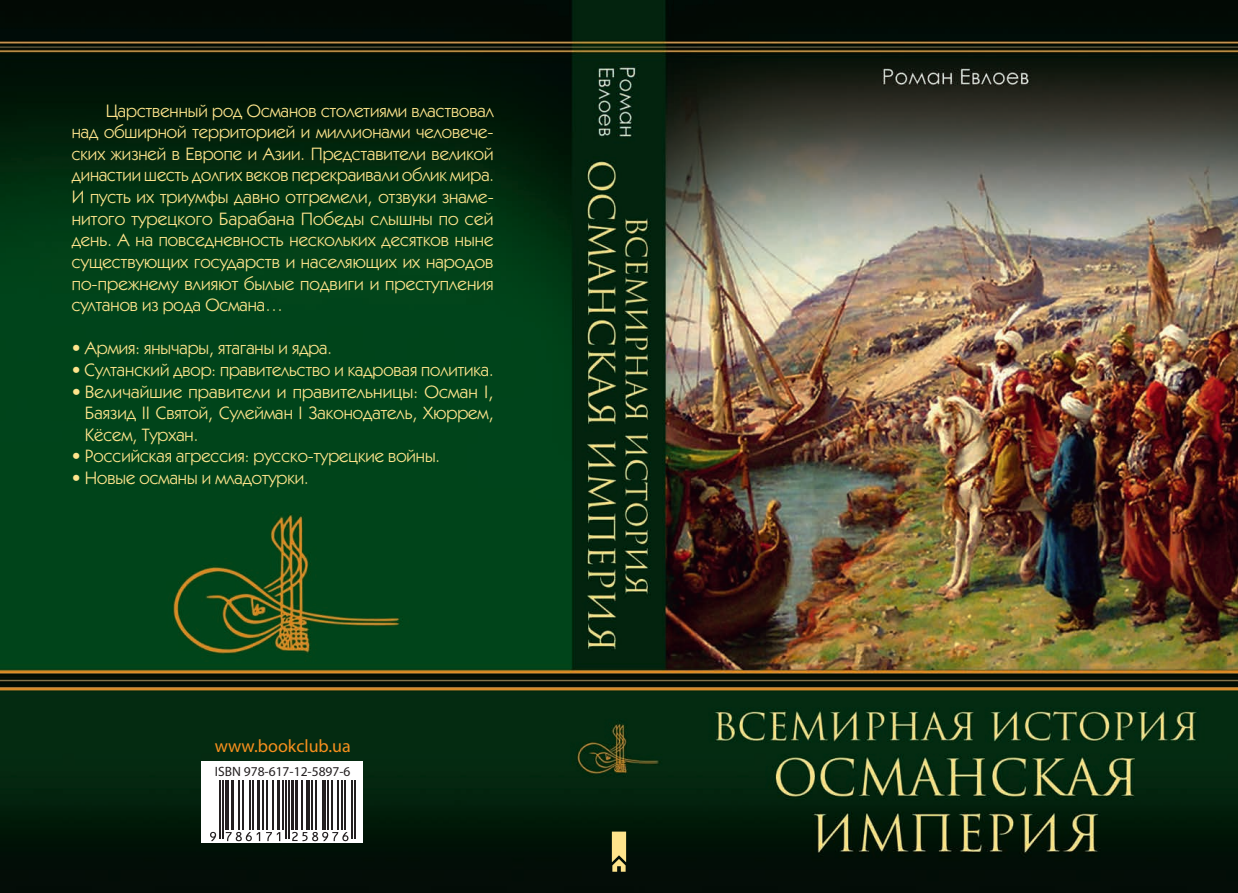
<style>
.page{position:relative;width:1238px;height:893px;background:#fff}
.page>*{position:absolute;margin:0;border:0;box-sizing:border-box;transform-origin:0 0}
.t1{font:18px/21.6px "Kabel C";color:#fee48c;text-align:justify}
.t2{font:18px "Myriad Pro";color:#f68f1e}
.t3{font:13.5px "Myriad Pro";color:#231f20}
</style>
<div class="page">
<img style="left:0;top:0;width:1237px;height:893px">
<svg style="left:612px;top:832px;width:14px;height:40px"></svg>
<div style="left:201px;top:762px;width:162px;height:81px;background:#fff"></div>
<hr style="left:219px;top:780px;width:1px;height:58px;background:#231f20">
<hr style="left:222px;top:780px;width:1px;height:58px;background:#231f20">
<hr style="left:225px;top:780px;width:4px;height:50px;background:#231f20">
<hr style="left:231px;top:780px;width:2px;height:50px;background:#231f20">
<hr style="left:238px;top:780px;width:1px;height:50px;background:#231f20">
<hr style="left:242px;top:780px;width:1px;height:50px;background:#231f20">
<hr style="left:249px;top:780px;width:2px;height:50px;background:#231f20">
<hr style="left:252px;top:780px;width:1px;height:50px;background:#231f20">
<hr style="left:257px;top:780px;width:2px;height:50px;background:#231f20">
<hr style="left:262px;top:780px;width:2px;height:50px;background:#231f20">
<hr style="left:267px;top:780px;width:1px;height:50px;background:#231f20">
<hr style="left:273px;top:780px;width:1px;height:50px;background:#231f20">
<hr style="left:277px;top:780px;width:2px;height:50px;background:#231f20">
<hr style="left:283px;top:780px;width:1px;height:50px;background:#231f20">
<hr style="left:285px;top:780px;width:2px;height:58px;background:#231f20">
<hr style="left:288px;top:780px;width:1px;height:58px;background:#231f20">
<hr style="left:291px;top:780px;width:3px;height:50px;background:#231f20">
<hr style="left:296px;top:780px;width:2px;height:50px;background:#231f20">
<hr style="left:301px;top:780px;width:1px;height:50px;background:#231f20">
<hr style="left:306px;top:780px;width:4px;height:50px;background:#231f20">
<hr style="left:311px;top:780px;width:1px;height:50px;background:#231f20">
<hr style="left:316px;top:780px;width:1px;height:50px;background:#231f20">
<svg style="left:322px;top:780px;width:3px;height:50px"></svg>
<hr style="left:327px;top:780px;width:1px;height:50px;background:#231f20">
<hr style="left:331px;top:780px;width:2px;height:50px;background:#231f20">
<hr style="left:337px;top:780px;width:1px;height:50px;background:#231f20">
<hr style="left:342px;top:780px;width:1px;height:50px;background:#231f20">
<hr style="left:344px;top:780px;width:2px;height:50px;background:#231f20">
<hr style="left:352px;top:780px;width:1px;height:58px;background:#231f20">
<hr style="left:355px;top:780px;width:1px;height:58px;background:#231f20">
<svg style="left:210px;top:832px;width:6px;height:9px"></svg>
<svg style="left:226px;top:832px;width:34px;height:9px"></svg>
<svg style="left:266px;top:832px;width:14px;height:9px"></svg>
<svg style="left:292px;top:832px;width:56px;height:9px"></svg>
<p class="t1" style="left:72px;top:101px;width:424px;text-indent:34px">Царственный род Османов столетиями властвовал над обширной территорией и миллионами человече&shy;ских жизней в Европе и Азии. Представители великой династии шесть долгих веков перекраивали облик мира.<br>И пусть их триумфы давно отгремели, отзвуки знаме&shy;нитого турецкого Барабана Победы слышны по сей день. А на повседневность нескольких десятков ныне существую щих государств и населяющих их народов по-прежнему влияют былые подвиги и преступления султанов из рода Османа…</p>
<p class="t1" style="left:72px;top:339px;width:262px">• Армия: янычары, ятаганы и ядра.</p>
<p class="t1" style="left:72px;top:360px;width:423px">• Султанский двор: правительство и кадровая политика.</p>
<p class="t1" style="left:85px;top:382px;width:410px;text-indent:-13px">• Величайшие правители и правительницы: Осман I, Баязид II Святой, Сулейман I Законодатель, Хюррем, Кёсем, Турхан.</p>
<p class="t1" style="left:72px;top:447px;width:370px">• Российская агрессия: русско-турецкие войны.</p>
<p class="t1" style="left:72px;top:468px;width:238px">• Новые османы и младотурки.</p>
<p class="t2" style="left:215px;top:739px;width:138px">www.bookclub.ua</p>
<p class="t3" style="left:215px;top:766px;width:137px">ISBN 978-617-12-5897-6</p>
</div>
